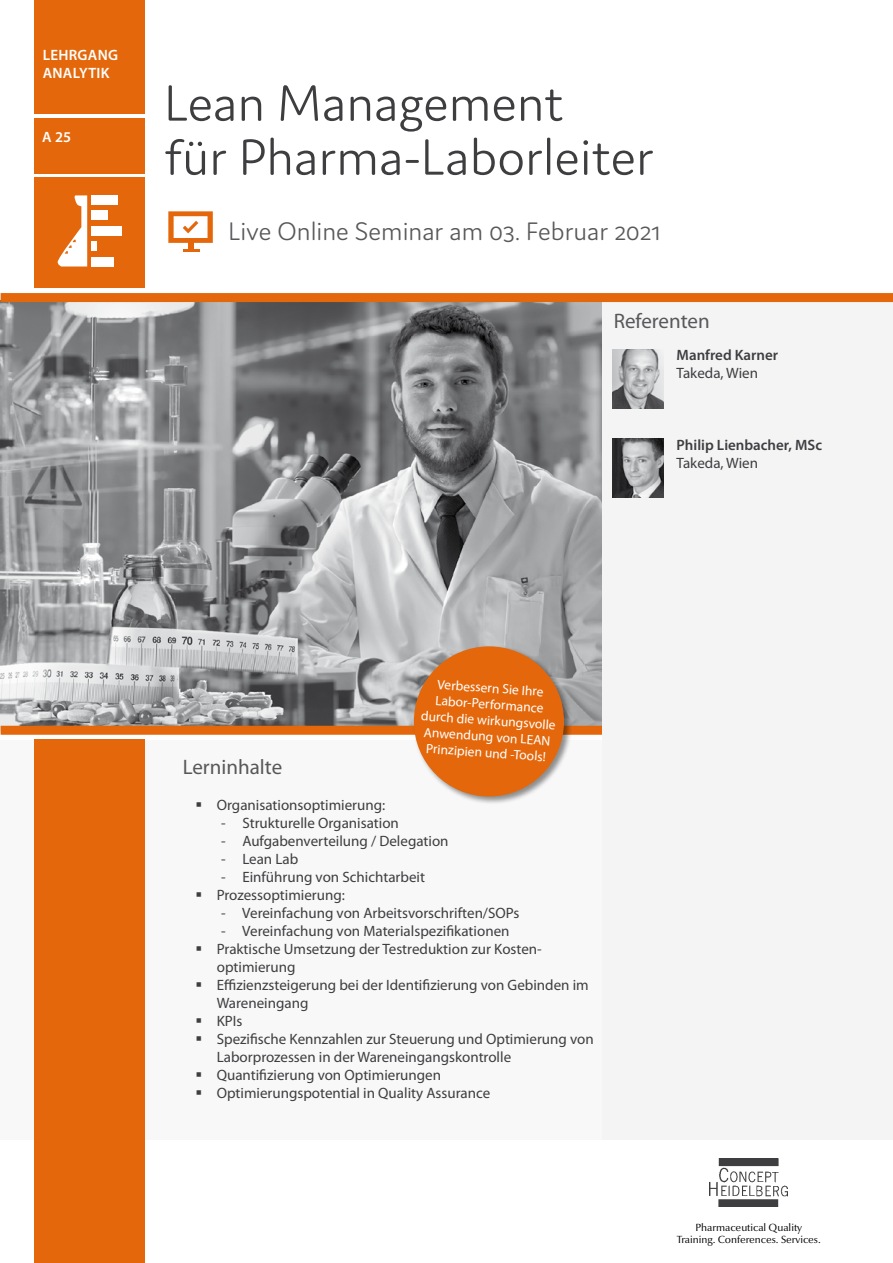
<style>
.page{position:relative;width:893px;height:1263px;background:#fff}
.page>*{position:absolute;margin:0;border:0;box-sizing:border-box;transform-origin:0 0}
.t1{font:300 54px/54px "Domus";color:#3e3d40}
.t2{font:300 27px "Domus";color:#58585a}
.t3{font:21px "Myriad Pro";color:#58585a}
.t4{font:15px/18px "Myriad Pro";color:#3e3d40}
.t5{font:600 15px "Myriad Pro";color:#3e3d40}
.t6{font:600 15px/18px "Myriad Pro";letter-spacing:.02em;color:#fff}
.t7{font:13.5px/16.2px "Myriad Pro";color:#fff;text-align:center}
.t8{font:10.5px/12.6px "Optima Nova LT";color:#000;text-align:center}
</style>
<div class="page">
<img style="left:1px;top:302px;width:602px;height:424px">
<div style="left:0;top:739px;width:893px;height:400px;background:#f8f8f8"></div>
<div style="left:34px;top:739px;width:111px;height:524px;background:#e4680b"></div>
<div style="left:1px;top:726px;width:602px;height:9px;background:#e4680b"></div>
<div style="left:603px;top:297px;width:290px;height:842px;background:#f4f4f5"></div>
<div style="left:1px;top:293px;width:892px;height:9px;background:#e4680b"></div>
<img style="left:710px;top:1159px;width:78px;height:47px">
<img style="left:612px;top:349px;width:52px;height:60px">
<img style="left:612px;top:438px;width:52px;height:60px">
<div style="left:412px;top:645px;width:160px;height:160px;background:#000;opacity:.43"></div>
<div style="left:414px;top:646px;width:150px;height:150px;background:#e4680b;border-radius:50%"></div>
<div style="left:34px;top:118px;width:111px;height:55px;background:#e4680b"></div>
<div style="left:34px;top:177px;width:111px;height:111px;background:#e4680b"></div>
<div style="left:34px;top:0;width:111px;height:114px;background:#e4680b"></div>
<svg style="left:58px;top:195px;width:29px;height:71px"></svg>
<div style="left:91px;top:257px;width:23px;height:9px;background:#fff"></div>
<div style="left:91px;top:195px;width:27px;height:10px;background:#fff"></div>
<div style="left:91px;top:226px;width:31px;height:10px;background:#fff"></div>
<div style="left:91px;top:242px;width:6px;height:9px;background:#fff"></div>
<div style="left:91px;top:211px;width:17px;height:9px;background:#fff"></div>
<div style="left:189px;top:242px;width:5px;height:8px;background:#e4680b"></div>
<hr style="left:183px;top:249px;width:17px;height:3px;background:#e4680b">
<svg style="left:168px;top:211px;width:45px;height:32px"></svg>
<p class="t6" style="left:43px;top:46px;width:77px">LEHRGANG<br>ANALYTIK</p>
<p class="t6" style="left:42px;top:128px;width:30px">A 25</p>
<h1 class="t1" style="left:164px;top:76px;width:491px">Lean Management<br>für Pharma-Laborleiter</h1>
<h2 class="t2" style="left:229px;top:216px;width:434px">Live Online Seminar am 03. Februar 2021</h2>
<h3 class="t3" style="left:614px;top:309px;width:98px">Referenten</h3>
<p class="t5" style="left:677px;top:345px;width:103px">Manfred Karner</p>
<p class="t4" style="left:677px;top:364px;width:83px">Takeda, Wien</p>
<p class="t5" style="left:677px;top:435px;width:147px">Philip Lienbacher, MSc</p>
<p class="t4" style="left:677px;top:454px;width:83px">Takeda, Wien</p>
<p class="t7" style="left:424px;top:675px;width:136px;rotate:4deg">Verbessern Sie Ihre<br>Labor-Performance durch die wirkungsvolle<br>Anwendung von LEAN<br>Prinzipien und -Tools!</p>
<h3 class="t3" style="left:183px;top:755px;width:101px">Lerninhalte</h3>
<p class="t4" style="left:217px;top:796px;width:170px">Organisationsoptimierung:</p>
<p class="t4" style="left:221px;top:814px;width:179px">- Strukturelle Organisation</p>
<p class="t4" style="left:221px;top:832px;width:229px">- Aufgabenverteilung / Delegation</p>
<p class="t4" style="left:221px;top:850px;width:79px">- Lean Lab</p>
<p class="t4" style="left:217px;top:868px;width:210px">- Einführung von Schichtarbeit<br>Prozessoptimierung:</p>
<p class="t4" style="left:221px;top:904px;width:300px">- Vereinfachung von Arbeitsvorschriften/SOPs</p>
<p class="t4" style="left:217px;top:922px;width:378px">- Vereinfachung von Materialspezifikationen<br>Praktische Umsetzung der Testreduktion zur Kosten&shy;optimierung<br>Effizienzsteigerung bei der Identifizierung von Gebinden im Wareneingang<br>KPIs<br>Spezifische Kennzahlen zur Steuerung und Optimierung von Laborprozessen in der Wareneingangskontrolle Quantifizierung von Optimierungen<br>Optimierungspotential in Quality Assurance</p>
<p class="t8" style="left:677px;top:1221px;width:146px">Pharmaceutical Quality<br>Training. Conferences. Services.</p>
</div>
